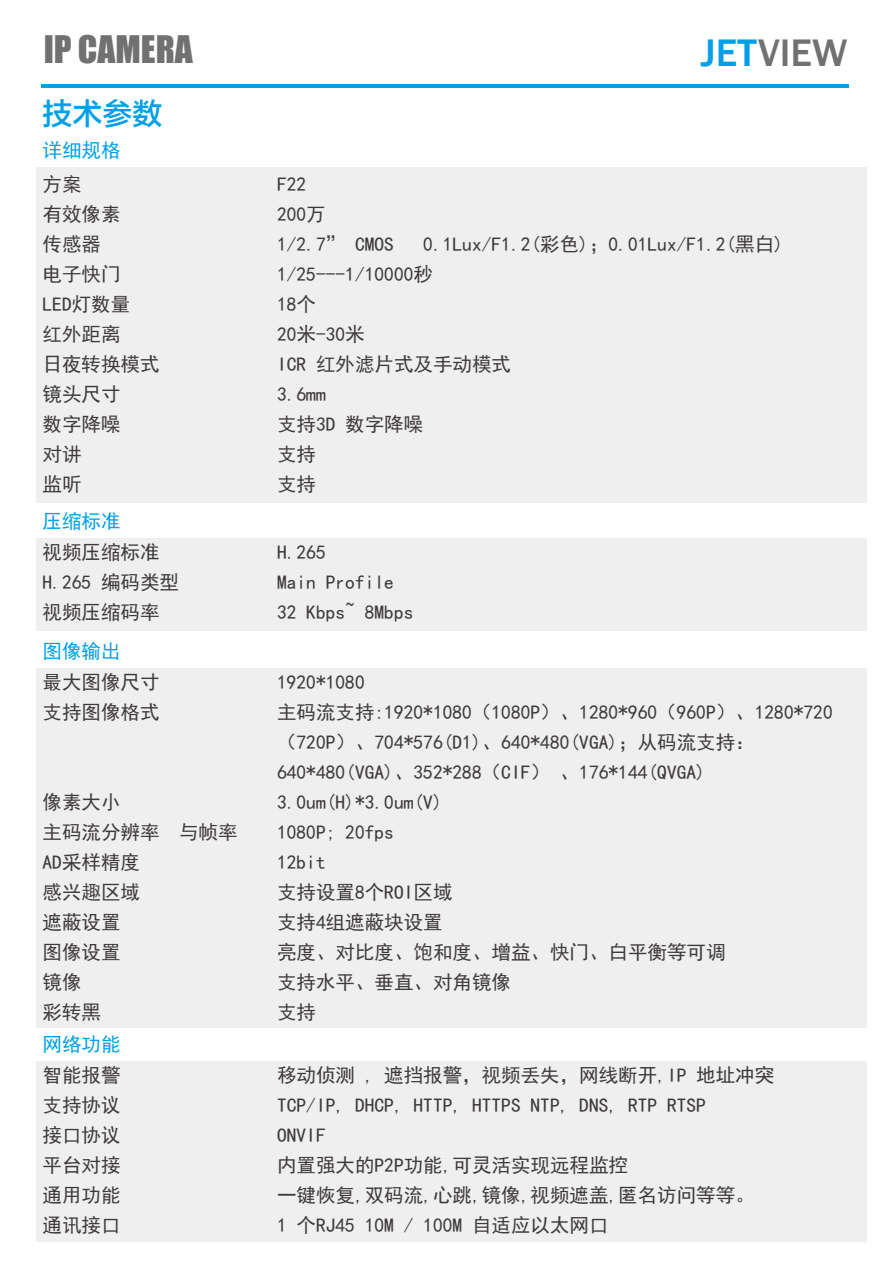
<style>
.page{position:relative;width:893px;height:1263px;background:#fff}
.page>*{position:absolute;margin:0;border:0;box-sizing:border-box;transform-origin:0 0}
.t1{font:500 39.45px "Franklin Gothic";color:#727171}
.t2{font:34.95px "Impact";color:#727171}
.t3{font:30px "FZLTZHK GBK1 0";color:#00a0e9}
.t4{font:19.5px/30px "Sim Hei";color:#3e3a39}
.t5{font:19.5px "Sim Hei";color:#00a0e9}
.s1{color:#00a0e9}
</style>
<div class="page">
<hr style="left:41px;top:84px;width:808px;height:3px;background:#00a0e9">
<div style="left:36px;top:167px;width:830px;height:336px;background:#efefef"></div>
<div style="left:36px;top:538px;width:830px;height:93px;background:#efefef"></div>
<div style="left:36px;top:668px;width:830px;height:360px;background:#efefef"></div>
<div style="left:36px;top:1061px;width:830px;height:180px;background:#efefef"></div>
<h2 class="t2" style="left:44px;top:22px;width:151px">IP CAMERA</h2>
<h1 class="t1" style="left:701px;top:29px;width:148px"><span class="s1">JET</span>VIEW</h1>
<h3 class="t3" style="left:43px;top:97px;width:121px">技术参数</h3>
<p class="t5" style="left:42px;top:140px;width:79px">详细规格</p>
<p class="t4" style="left:42px;top:169px;width:118px">方案<br>有效像素<br>传感器<br>电子快门<br>LED灯数量<br>红外距离<br>日夜转换模式镜头尺寸<br>数字降噪<br>对讲<br>监听</p>
<p class="t4" style="left:277px;top:169px;width:118px">F22<br>200万<br>1/2.7” CMOS</p>
<p class="t4" style="left:277px;top:229px;width:509px;text-indent:146px">0.1Lux/F1.2(彩色)；0.01Lux/F1.2(黑白)<br>1/25---1/10000秒<br>18个<br>20米-30米<br>ICR 红外滤片式及手动模式<br>3.6mm<br>支持3D 数字降噪<br>支持<br>支持</p>
<p class="t5" style="left:42px;top:512px;width:79px">压缩标准</p>
<p class="t4" style="left:42px;top:537px;width:138px">视频压缩标准<br>H.265 编码类型视频压缩码率</p>
<p class="t4" style="left:277px;top:537px;width:138px">H.265<br>Main Profile<br>32 Kbps~ 8Mbps</p>
<p class="t5" style="left:42px;top:641px;width:79px">图像输出</p>
<p class="t4" style="left:42px;top:667px;width:118px">最大图像尺寸支持图像格式</p>
<p class="t4" style="left:42px;top:787px;width:197px">像素大小<br>主码流分辨率 与帧率<br>AD采样精度<br>感兴趣区域<br>遮蔽设置<br>图像设置<br>镜像<br>彩转黑</p>
<p class="t5" style="left:42px;top:1034px;width:79px">网络功能</p>
<p class="t4" style="left:42px;top:1060px;width:79px;text-align:justify">智能报警支持协议接口协议平台对接通用功能通讯接口</p>
<p class="t4" style="left:277px;top:667px;width:557px">1920*1080<br>主码流支持:1920*1080（1080P）、1280*960（960P）、1280*720（720P）、704*576(D1)、640*480(VGA)；从码流支持：<br>640*480(VGA)、352*288（CIF） 、176*144(QVGA)<br>3.0um(H)*3.0um(V)<br>1080P; 20fps<br>12bit<br>支持设置8个ROI区域<br>支持4组遮蔽块设置<br>亮度、对比度、饱和度、增益、快门、白平衡等可调<br>支持水平、垂直、对角镜像<br>支持</p>
<p class="t4" style="left:277px;top:1060px;width:499px">移动侦测 , 遮挡报警，视频丢失，网线断开,IP 地址冲突<br>TCP/IP, DHCP, HTTP, HTTPS NTP, DNS, RTP RTSP<br>ONVIF<br>内置强大的P2P功能,可灵活实现远程监控<br>一键恢复,双码流,心跳,镜像,视频遮盖,匿名访问等等。<br>1 个RJ45 10M / 100M 自适应以太网口</p>
</div>
